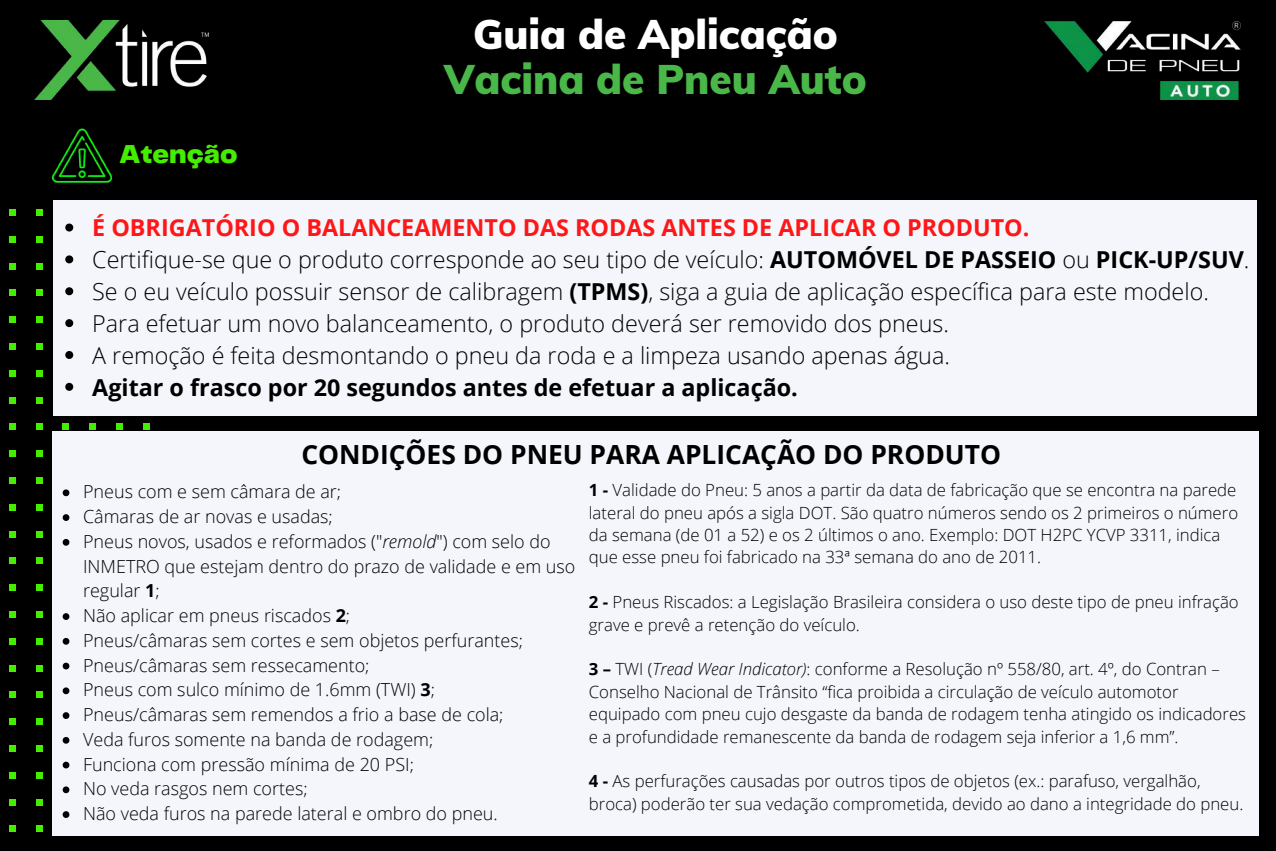
<style>
.page{position:relative;width:1276px;height:851px;background:#fff}
.page>*{position:absolute;margin:0;border:0;box-sizing:border-box;transform-origin:0 0}
.t1{font:900 40.5px "Muli";color:#4ab848}
.t2{font:900 40.5px "Muli";color:#fff}
.t3{font:900 27px "Telegraf";color:#45ed00}
.t4{font:700 26.4px "Open Sans";color:#000}
.t5{font:300 23.4px/31.8px "Open Sans";color:#000}
.t6{font:700 23.4px "Open Sans";color:#000}
.t7{font:300 18px/24.8px "Open Sans";color:#000}
.t8{font:300 16.8px/22.4px "Open Sans";color:#000}
.s1{font-weight:700;color:#ff1616}
.s2{font-weight:700}
.s3{font-style:italic}
</style>
<div class="page">
<div style="left:0;top:0;width:1275px;height:850px;background:#000"></div>
<svg style="left:9px;top:209px;width:6px;height:6px"></svg>
<svg style="left:9px;top:236px;width:6px;height:6px"></svg>
<svg style="left:9px;top:263px;width:6px;height:6px"></svg>
<svg style="left:9px;top:290px;width:6px;height:6px"></svg>
<div style="left:9px;top:316px;width:6px;height:7px;background:#45ed00"></div>
<svg style="left:9px;top:343px;width:6px;height:6px"></svg>
<svg style="left:9px;top:370px;width:6px;height:6px"></svg>
<svg style="left:9px;top:397px;width:6px;height:6px"></svg>
<svg style="left:9px;top:424px;width:6px;height:6px"></svg>
<svg style="left:9px;top:450px;width:6px;height:6px"></svg>
<svg style="left:9px;top:477px;width:6px;height:6px"></svg>
<svg style="left:9px;top:504px;width:6px;height:6px"></svg>
<svg style="left:9px;top:531px;width:6px;height:6px"></svg>
<svg style="left:9px;top:558px;width:6px;height:6px"></svg>
<svg style="left:9px;top:584px;width:6px;height:6px"></svg>
<svg style="left:9px;top:611px;width:6px;height:6px"></svg>
<svg style="left:9px;top:638px;width:6px;height:6px"></svg>
<svg style="left:9px;top:665px;width:6px;height:6px"></svg>
<svg style="left:9px;top:691px;width:6px;height:6px"></svg>
<svg style="left:9px;top:718px;width:6px;height:6px"></svg>
<svg style="left:9px;top:745px;width:6px;height:6px"></svg>
<svg style="left:9px;top:772px;width:6px;height:6px"></svg>
<svg style="left:9px;top:799px;width:6px;height:6px"></svg>
<svg style="left:9px;top:825px;width:6px;height:6px"></svg>
<svg style="left:36px;top:209px;width:6px;height:6px"></svg>
<svg style="left:36px;top:236px;width:6px;height:6px"></svg>
<svg style="left:36px;top:263px;width:6px;height:6px"></svg>
<svg style="left:36px;top:290px;width:6px;height:6px"></svg>
<div style="left:36px;top:316px;width:6px;height:7px;background:#45ed00"></div>
<svg style="left:36px;top:343px;width:6px;height:6px"></svg>
<svg style="left:36px;top:370px;width:6px;height:6px"></svg>
<svg style="left:36px;top:397px;width:6px;height:6px"></svg>
<svg style="left:36px;top:424px;width:6px;height:6px"></svg>
<svg style="left:36px;top:450px;width:6px;height:6px"></svg>
<svg style="left:36px;top:477px;width:6px;height:6px"></svg>
<svg style="left:36px;top:504px;width:6px;height:6px"></svg>
<svg style="left:36px;top:531px;width:6px;height:6px"></svg>
<svg style="left:36px;top:558px;width:6px;height:6px"></svg>
<svg style="left:36px;top:584px;width:6px;height:6px"></svg>
<svg style="left:36px;top:611px;width:6px;height:6px"></svg>
<svg style="left:36px;top:638px;width:6px;height:6px"></svg>
<svg style="left:36px;top:665px;width:6px;height:6px"></svg>
<svg style="left:36px;top:691px;width:6px;height:6px"></svg>
<svg style="left:36px;top:718px;width:6px;height:6px"></svg>
<svg style="left:36px;top:745px;width:6px;height:6px"></svg>
<svg style="left:36px;top:772px;width:6px;height:6px"></svg>
<svg style="left:36px;top:799px;width:6px;height:6px"></svg>
<svg style="left:36px;top:825px;width:6px;height:6px"></svg>
<svg style="left:63px;top:424px;width:6px;height:6px"></svg>
<svg style="left:90px;top:424px;width:6px;height:6px"></svg>
<svg style="left:117px;top:424px;width:6px;height:6px"></svg>
<svg style="left:143px;top:424px;width:6px;height:6px"></svg>
<div style="left:53px;top:430px;width:1205px;height:405px;background:#f4f6fc"></div>
<svg style="left:63px;top:489px;width:6px;height:7px"></svg>
<svg style="left:63px;top:514px;width:6px;height:7px"></svg>
<svg style="left:63px;top:539px;width:6px;height:6px"></svg>
<svg style="left:63px;top:613px;width:6px;height:7px"></svg>
<svg style="left:63px;top:638px;width:6px;height:6px"></svg>
<svg style="left:63px;top:662px;width:6px;height:8px"></svg>
<svg style="left:63px;top:687px;width:6px;height:8px"></svg>
<svg style="left:63px;top:712px;width:6px;height:7px"></svg>
<svg style="left:63px;top:737px;width:6px;height:7px"></svg>
<svg style="left:63px;top:761px;width:6px;height:8px"></svg>
<svg style="left:63px;top:786px;width:6px;height:7px"></svg>
<svg style="left:63px;top:811px;width:6px;height:6px"></svg>
<div style="left:53px;top:200px;width:1203px;height:215px;background:#f4f6fc"></div>
<svg style="left:65px;top:223px;width:8px;height:9px"></svg>
<svg style="left:65px;top:255px;width:8px;height:9px"></svg>
<svg style="left:65px;top:287px;width:8px;height:9px"></svg>
<svg style="left:65px;top:319px;width:8px;height:8px"></svg>
<svg style="left:65px;top:351px;width:8px;height:8px"></svg>
<svg style="left:65px;top:383px;width:8px;height:8px"></svg>
<img style="left:1045px;top:22px;width:195px;height:77px">
<img style="left:35px;top:21px;width:173px;height:79px">
<img style="left:53px;top:128px;width:59px;height:55px">
<h2 class="t3" style="left:119px;top:143px;width:120px">Atenção</h2>
<h1 class="t2" style="left:473px;top:8px;width:366px">Guia de Aplicação</h1>
<h1 class="t1" style="left:444px;top:53px;width:424px">Vacina de Pneu Auto</h1>
<p class="t5" style="left:92px;top:211px;width:1158px"><span class="s1">É OBRIGATÓRIO O BALANCEAMENTO DAS RODAS ANTES DE APLICAR O PRODUTO.<br></span>Certifique-se que o produto corresponde ao seu tipo de veículo: <span class="s2">AUTOMÓVEL DE PASSEIO</span> ou <span class="s2">PICK-UP/SUV</span>.<br>Se o eu veículo possuir sensor de calibragem <span class="s2">(TPMS)</span>, siga a guia de aplicação específica para este modelo.<br>Para efetuar um novo balanceamento, o produto deverá ser removido dos pneus.<br>A remoção é feita desmontando o pneu da roda e a limpeza usando apenas água.</p>
<h3 class="t6" style="left:92px;top:370px;width:707px">Agitar o frasco por 20 segundos antes de efetuar a aplicação.</h3>
<h3 class="t4" style="left:301px;top:436px;width:701px">CONDIÇÕES DO PNEU PARA APLICAÇÃO DO PRODUTO</h3>
<p class="t7" style="left:83px;top:479px;width:493px">Pneus com e sem câmara de ar;<br>Câmaras de ar novas e usadas;<br>Pneus novos, usados e reformados ("<span class="s3">remold</span>") com selo do INMETRO que estejam dentro do prazo de validade e em uso regular <span class="s2">1</span>;<br>Não aplicar em pneus riscados <span class="s2">2</span>;<br>Pneus/câmaras sem cortes e sem objetos perfurantes; Pneus/câmaras sem ressecamento;<br>Pneus com sulco mínimo de 1.6mm (TWI) <span class="s2">3</span>;<br>Pneus/câmaras sem remendos a frio a base de cola;<br>Veda furos somente na banda de rodagem;<br>Funciona com pressão mínima de 20 PSI;<br>No veda rasgos nem cortes;<br>Não veda furos na parede lateral e ombro do pneu.</p>
<p class="t8" style="left:588px;top:478px;width:650px"><span class="s2">1 -</span> Validade do Pneu: 5 anos a partir da data de fabricação que se encontra na parede lateral do pneu após a sigla DOT. São quatro números sendo os 2 primeiros o número da semana (de 01 a 52) e os 2 últimos o ano. Exemplo: DOT H2PC YCVP 3311, indica que esse pneu foi fabricado na 33ª semana do ano de 2011.</p>
<p class="t8" style="left:588px;top:590px;width:651px"><span class="s2">2 -</span> Pneus Riscados: a Legislação Brasileira considera o uso deste tipo de pneu infração grave e prevê a retenção do veículo.</p>
<p class="t8" style="left:588px;top:657px;width:658px"><span class="s2">3 –</span> TWI (<span class="s3">Tread Wear Indicator)</span>: conforme a Resolução nº 558/80, art. 4º, do Contran – Conselho Nacional de Trânsito “fica proibida a circulação de veículo automotor equipado com pneu cujo desgaste da banda de rodagem tenha atingido os indicadores e a profundidade remanescente da banda de rodagem seja inferior a 1,6 mm”.</p>
<p class="t8" style="left:588px;top:769px;width:656px"><span class="s2">4 -</span> As perfurações causadas por outros tipos de objetos (ex.: parafuso, vergalhão, broca) poderão ter sua vedação comprometida, devido ao dano a integridade do pneu.</p>
</div>
